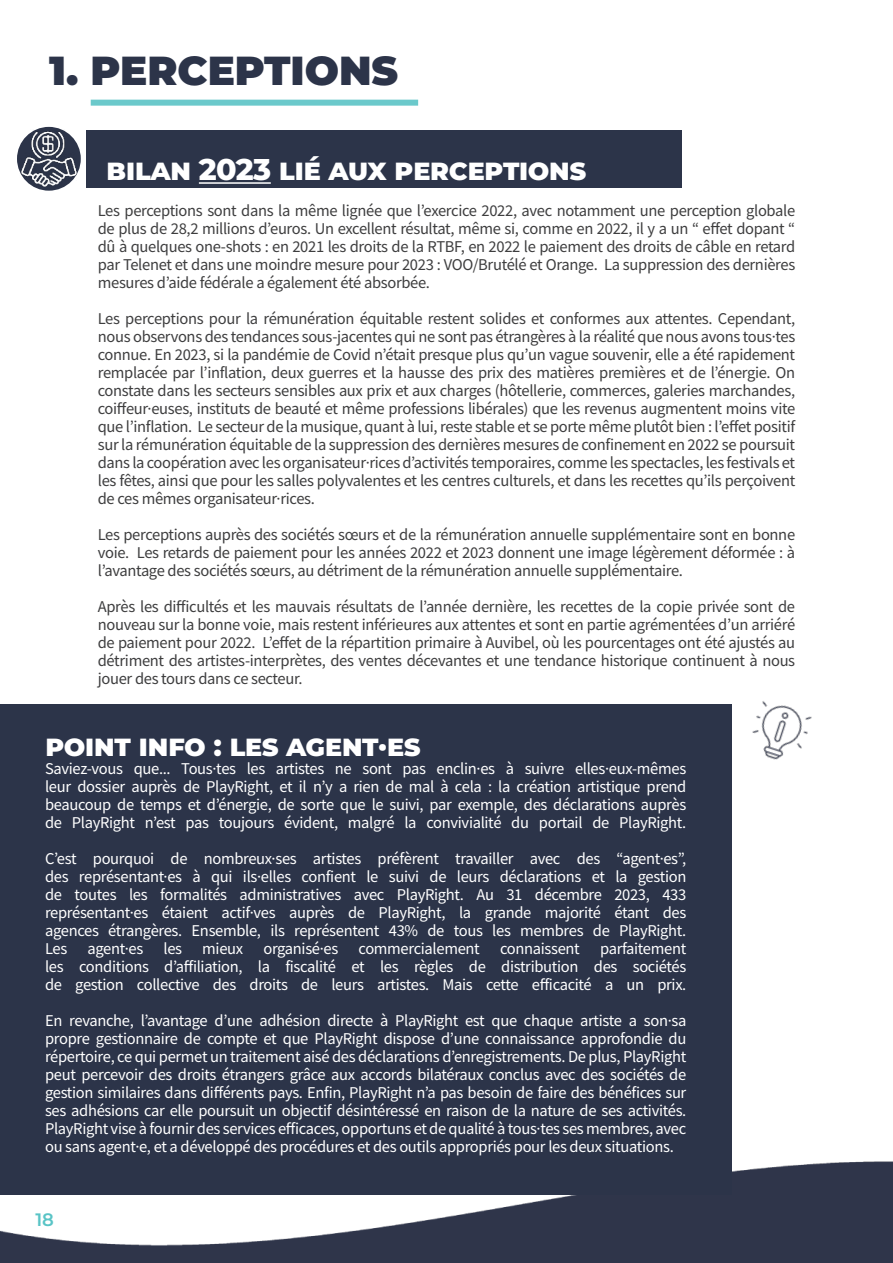
<style>
.page{position:relative;width:893px;height:1263px;background:#fff}
.page>*{position:absolute;margin:0;border:0;box-sizing:border-box;transform-origin:0 0}
.t1{font:900 40.5px "Montserrat";color:#2c3449}
.t2{font:800 30px "Montserrat";letter-spacing:-.02em;color:#fff}
.t3{font:600 18px "Montserrat";color:#59c4c6}
.t4{font:16.5px/18px "Source Sans Pro";letter-spacing:-.02em;color:#3e3e3f;text-align:justify}
.t5{font:16.5px/18px "Source Sans Pro";letter-spacing:-.02em;color:#fff;text-align:justify}
</style>
<div class="page">
<div style="left:86px;top:130px;width:595px;height:58px;background:#2c3449"></div>
<img style="left:0;top:1151px;width:893px;height:112px">
<div style="left:0;top:704px;width:731px;height:490px;background:#2c3449"></div>
<img style="left:752px;top:701px;width:60px;height:59px">
<div style="left:91px;top:100px;width:327px;height:6px;background:#6bc9cb"></div>
<hr style="left:199px;top:182px;width:72px;height:2px;background:#fff">
<svg style="left:17px;top:127px;width:64px;height:64px"></svg>
<img style="left:19px;top:129px;width:60px;height:60px">
<h1 class="t1" style="left:49px;top:40px;width:351px">1. PERCEPTIONS</h1>
<h2 class="t2" style="left:106px;top:147px;width:482px">Bilan 2023 lié aux perceptions</h2>
<p class="t4" style="left:98px;top:201px;width:699px">Les perceptions sont dans la même lignée que l’exercice 2022, avec notamment une perception globale de plus de 28,2 millions d’euros. Un excellent résultat, même si, comme en 2022, il y a un “ effet dopant “ dû à quelques one-shots : en 2021 les droits de la RTBF, en 2022 le paiement des droits de câble en retard par Telenet et dans une moindre mesure pour 2023 : VOO/Brutélé et Orange. La suppression des dernières mesures d’aide fédérale a également été absorbée.</p>
<p class="t4" style="left:98px;top:309px;width:699px">Les perceptions pour la rémunération équitable restent solides et conformes aux attentes. Cependant, nous observons des tendances sous-jacentes qui ne sont pas étrangères à la réalité que nous avons tous·tes connue. En 2023, si la pandémie de Covid n’était presque plus qu’un vague souvenir, elle a été rapidement remplacée par l’inflation, deux guerres et la hausse des prix des matières premières et de l’énergie. On constate dans les secteurs sensibles aux prix et aux charges (hôtellerie, commerces, galeries marchandes, coiffeur·euses, instituts de beauté et même professions libérales) que les revenus augmentent moins vite que l’inflation. Le secteur de la musique, quant à lui, reste stable et se porte même plutôt bien : l’effet positif sur la rémunération équitable de la suppression des dernières mesures de confinement en 2022 se poursuit dans la coopération avec les organisateur·rices d’activités temporaires, comme les spectacles, les festivals et les fêtes, ainsi que pour les salles polyvalentes et les centres culturels, et dans les recettes qu’ils perçoivent de ces mêmes organisateur·rices.</p>
<p class="t4" style="left:98px;top:525px;width:699px">Les perceptions auprès des sociétés sœurs et de la rémunération annuelle supplémentaire sont en bonne voie. Les retards de paiement pour les années 2022 et 2023 donnent une image légèrement déformée : à l’avantage des sociétés sœurs, au détriment de la rémunération annuelle supplémentaire.</p>
<p class="t4" style="left:98px;top:597px;width:699px">Après les difficultés et les mauvais résultats de l’année dernière, les recettes de la copie privée sont de nouveau sur la bonne voie, mais restent inférieures aux attentes et sont en partie agrémentées d’un arriéré de paiement pour 2022. L’effet de la répartition primaire à Auvibel, où les pourcentages ont été ajustés au détriment des artistes-interprètes, des ventes décevantes et une tendance historique continuent à nous jouer des tours dans ce secteur.</p>
<h2 class="t2" style="left:45px;top:723px;width:18px">POINT</h2>
<h2 class="t2" style="left:138px;top:723px;width:284px">IN FO : Les agent·es</h2>
<p class="t5" style="left:45px;top:759px;width:643px">Saviez-vous que... Tous·tes les artistes ne sont pas enclin·es à suivre elles·eux-mêmes leur dossier auprès de PlayRight, et il n’y a rien de mal à cela : la création artistique prend beaucoup de temps et d’énergie, de sorte que le suivi, par exemple, des déclarations auprès de PlayRight n’est pas toujours évident, malgré la convivialité du portail de PlayRight.</p>
<p class="t5" style="left:45px;top:849px;width:643px">C’est pourquoi de nombreux·ses artistes préfèrent travailler avec des “agent·es”, des représentant·es à qui ils·elles confient le suivi de leurs déclarations et la gestion de toutes les formalités administratives avec PlayRight. Au 31 décembre 2023, 433 représentant·es étaient actif·ves auprès de PlayRight, la grande majorité étant des agences étrangères. Ensemble, ils représentent 43% de tous les membres de PlayRight.<br>Les agent·es les mieux organisé·es commercialement connaissent parfaitement les conditions d’affiliation, la fiscalité et les règles de distribution des sociétés de gestion collective des droits de leurs artistes. Mais cette efficacité a un prix.</p>
<p class="t5" style="left:45px;top:1011px;width:643px">En revanche, l’avantage d’une adhésion directe à PlayRight est que chaque artiste a son·sa propre gestionnaire de compte et que PlayRight dispose d’une connaissance approfondie du répertoire, ce qui permet un traitement aisé des déclarations d’enregistrements. De plus, PlayRight peut percevoir des droits étrangers grâce aux accords bilatéraux conclus avec des sociétés de gestion similaires dans différents pays. Enfin, PlayRight n’a pas besoin de faire des bénéfices sur ses adhésions car elle poursuit un objectif désintéressé en raison de la nature de ses activités.<br>PlayRight vise à fournir des services efficaces, opportuns et de qualité à tous·tes ses membres, avec ou sans agent·e, et a développé des procédures et des outils appropriés pour les deux situations.</p>
<p class="t3" style="left:35px;top:1207px;width:20px">18</p>
</div>
